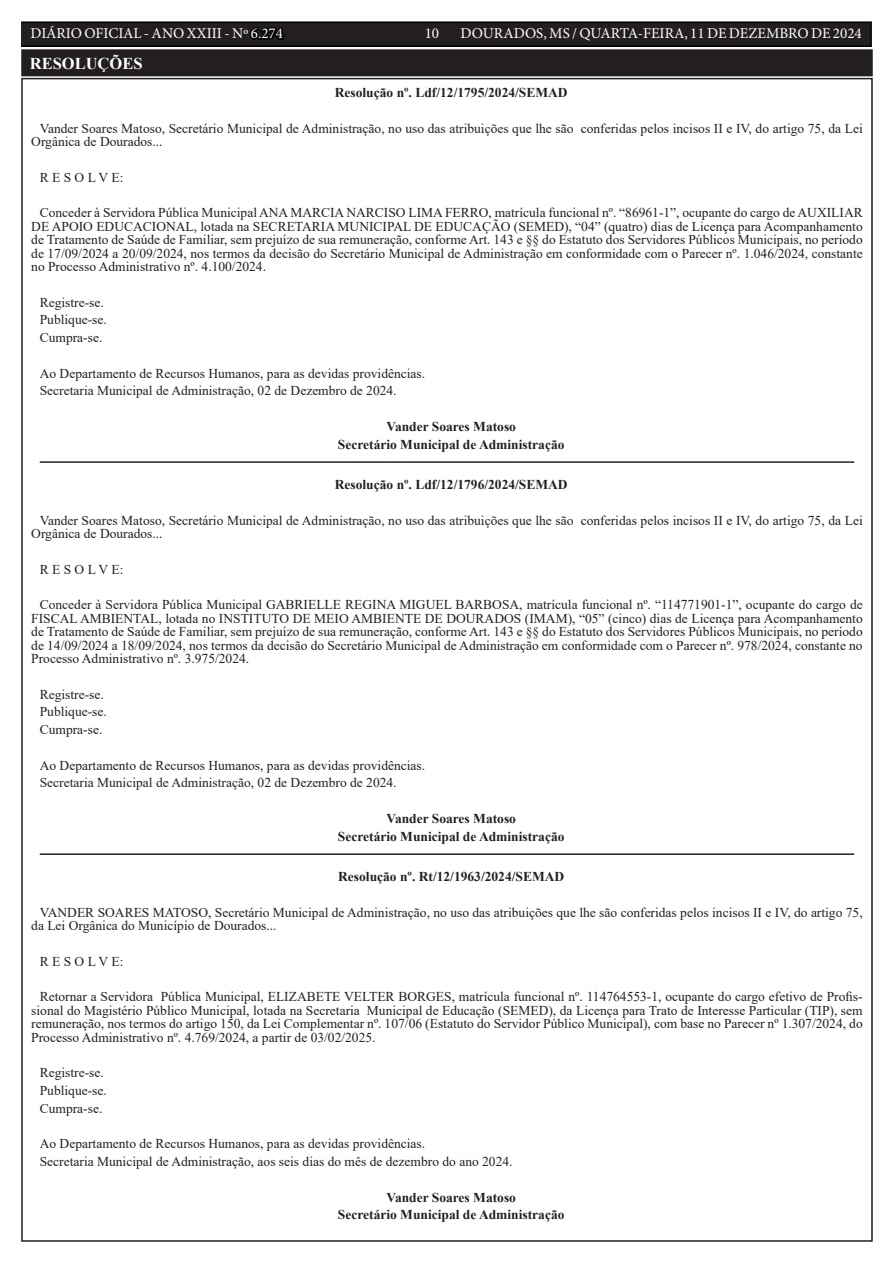
<style>
.page{position:relative;width:893px;height:1263px;background:#fff}
.page>*{position:absolute;margin:0;border:0;box-sizing:border-box;transform-origin:0 0}
.TEXTO{font:700 16.5px "Times New Roman";color:#fff}
.t1{font:15px "Minion Pro";color:#fff}
.TEXTO-2{font:13.5px/13.5px "Times New Roman";color:#231f20}
.TEXTO-3{font:700 13.5px "Times New Roman";color:#231f20}
.s1{color:#000}
</style>
<div class="page">
<div style="left:21px;top:22px;width:850px;height:24px;background:#231f20"></div>
<div style="left:21px;top:21px;width:851px;height:26px;border:2px solid #000"></div>
<hr style="left:40px;top:461px;width:814px;height:2px;background:#231f20">
<hr style="left:40px;top:853px;width:814px;height:2px;background:#231f20">
<div style="left:23px;top:51px;width:848px;height:23px;background:#231f20"></div>
<div style="left:21px;top:49px;width:852px;height:27px;border:4px solid #231f20"></div>
<p class="t1" style="left:31px;top:24px;width:254px">DIÁRIO OFICIAL - ANO XXIII - Nº <span class="s1">6.274</span></p>
<p class="t1" style="left:425px;top:24px;width:16px">10</p>
<p class="t1" style="left:460px;top:24px;width:403px">DOURADOS, MS / QUARTA-FEIRA, 11 DE DEZEMBRO DE 2024</p>
<p class="TEXTO" style="left:30px;top:52px;width:114px">RESOLUÇÕES</p>
<p class="TEXTO-3" style="left:335px;top:83px;width:234px">Resolução nº. Ldf/12/1795/2024/SEMAD</p>
<p class="TEXTO-2" style="left:31px;top:121px;width:833px;text-indent:9px">Vander Soares Matoso, Secretário Municipal de Administração, no uso das atribuições que lhe são conferidas pelos incisos II e IV, do artigo 75, da Lei<br>Orgânica de Dourados...</p>
<p class="TEXTO-2" style="left:40px;top:170px;width:85px">R E S O L V E:</p>
<p class="TEXTO-2" style="left:31px;top:205px;width:833px;text-align:justify;text-indent:9px">Conceder à Servidora Pública Municipal ANA MARCIA NARCISO LIMA FERRO, matrícula funcional nº. “86961-1”, ocupante do cargo de AUXILIAR DE APOIO EDUCACIONAL, lotada na SECRETARIA MUNICIPAL DE EDUCAÇÃO (SEMED), “04” (quatro) dias de Licença para Acompanhamento de Tratamento de Saúde de Familiar, sem prejuízo de sua remuneração, conforme Art. 143 e §§ do Estatuto dos Servidores Públicos Municipais, no período de 17/09/2024 a 20/09/2024, nos termos da decisão do Secretário Municipal de Administração em conformidade com o Parecer nº. 1.046/2024, constante no Processo Administrativo nº. 4.100/2024.</p>
<p class="TEXTO-2" style="left:40px;top:295px;width:66px">Registre-se.</p>
<p class="TEXTO-2" style="left:40px;top:313px;width:69px">Publique-se.</p>
<p class="TEXTO-2" style="left:40px;top:330px;width:64px">Cumpra-se.</p>
<p class="TEXTO-2" style="left:40px;top:366px;width:387px">Ao Departamento de Recursos Humanos, para as devidas providências.</p>
<p class="TEXTO-2" style="left:40px;top:384px;width:358px">Secretaria Municipal de Administração, 02 de Dezembro de 2024.</p>
<p class="TEXTO-3" style="left:386px;top:417px;width:131px">Vander Soares Matoso</p>
<p class="TEXTO-3" style="left:338px;top:434px;width:228px">Secretário Municipal de Administração</p>
<p class="TEXTO-3" style="left:335px;top:475px;width:234px">Resolução nº. Ldf/12/1796/2024/SEMAD</p>
<p class="TEXTO-2" style="left:31px;top:513px;width:833px;text-indent:9px">Vander Soares Matoso, Secretário Municipal de Administração, no uso das atribuições que lhe são conferidas pelos incisos II e IV, do artigo 75, da Lei<br>Orgânica de Dourados...</p>
<p class="TEXTO-2" style="left:40px;top:562px;width:85px">R E S O L V E:</p>
<p class="TEXTO-2" style="left:31px;top:597px;width:833px;text-align:justify;text-indent:9px">Conceder à Servidora Pública Municipal GABRIELLE REGINA MIGUEL BARBOSA, matrícula funcional nº. “114771901-1”, ocupante do cargo de FISCAL AMBIENTAL, lotada no INSTITUTO DE MEIO AMBIENTE DE DOURADOS (IMAM), “05” (cinco) dias de Licença para Acompanhamento de Tratamento de Saúde de Familiar, sem prejuízo de sua remuneração, conforme Art. 143 e §§ do Estatuto dos Servidores Públicos Municipais, no período de 14/09/2024 a 18/09/2024, nos termos da decisão do Secretário Municipal de Administração em conformidade com o Parecer nº. 978/2024, constante no Processo Administrativo nº. 3.975/2024.</p>
<p class="TEXTO-2" style="left:40px;top:687px;width:66px">Registre-se.</p>
<p class="TEXTO-2" style="left:40px;top:705px;width:69px">Publique-se.</p>
<p class="TEXTO-2" style="left:40px;top:722px;width:64px">Cumpra-se.</p>
<p class="TEXTO-2" style="left:40px;top:758px;width:387px">Ao Departamento de Recursos Humanos, para as devidas providências.</p>
<p class="TEXTO-2" style="left:40px;top:776px;width:358px">Secretaria Municipal de Administração, 02 de Dezembro de 2024.</p>
<p class="TEXTO-3" style="left:386px;top:809px;width:131px">Vander Soares Matoso</p>
<p class="TEXTO-3" style="left:338px;top:826px;width:228px">Secretário Municipal de Administração</p>
<p class="TEXTO-3" style="left:338px;top:867px;width:228px">Resolução nº. Rt/12/1963/2024/SEMAD</p>
<p class="TEXTO-2" style="left:31px;top:905px;width:833px;text-indent:9px">VANDER SOARES MATOSO, Secretário Municipal de Administração, no uso das atribuições que lhe são conferidas pelos incisos II e IV, do artigo 75, da Lei Orgânica do Município de Dourados...</p>
<p class="TEXTO-2" style="left:40px;top:954px;width:85px">R E S O L V E:</p>
<p class="TEXTO-2" style="left:31px;top:989px;width:833px;text-align:justify;text-indent:9px">Retornar a Servidora Pública Municipal, ELIZABETE VELTER BORGES, matrícula funcional nº. 114764553-1, ocupante do cargo efetivo de Profis&shy;sional do Magistério Público Municipal, lotada na Secretaria Municipal de Educação (SEMED), da Licença para Trato de Interesse Particular (TIP), sem remuneração, nos termos do artigo 150, da Lei Complementar nº. 107/06 (Estatuto do Servidor Público Municipal), com base no Parecer nº 1.307/2024, do Processo Administrativo nº. 4.769/2024, a partir de 03/02/2025.</p>
<p class="TEXTO-2" style="left:40px;top:1065px;width:66px">Registre-se.</p>
<p class="TEXTO-2" style="left:40px;top:1083px;width:69px">Publique-se.</p>
<p class="TEXTO-2" style="left:40px;top:1101px;width:64px">Cumpra-se.</p>
<p class="TEXTO-2" style="left:40px;top:1136px;width:387px">Ao Departamento de Recursos Humanos, para as devidas providências.</p>
<p class="TEXTO-2" style="left:40px;top:1154px;width:474px">Secretaria Municipal de Administração, aos seis dias do mês de dezembro do ano 2024.</p>
<p class="TEXTO-3" style="left:386px;top:1187px;width:131px">Vander Soares Matoso</p>
<p class="TEXTO-3" style="left:338px;top:1205px;width:228px">Secretário Municipal de Administração</p>
</div>
